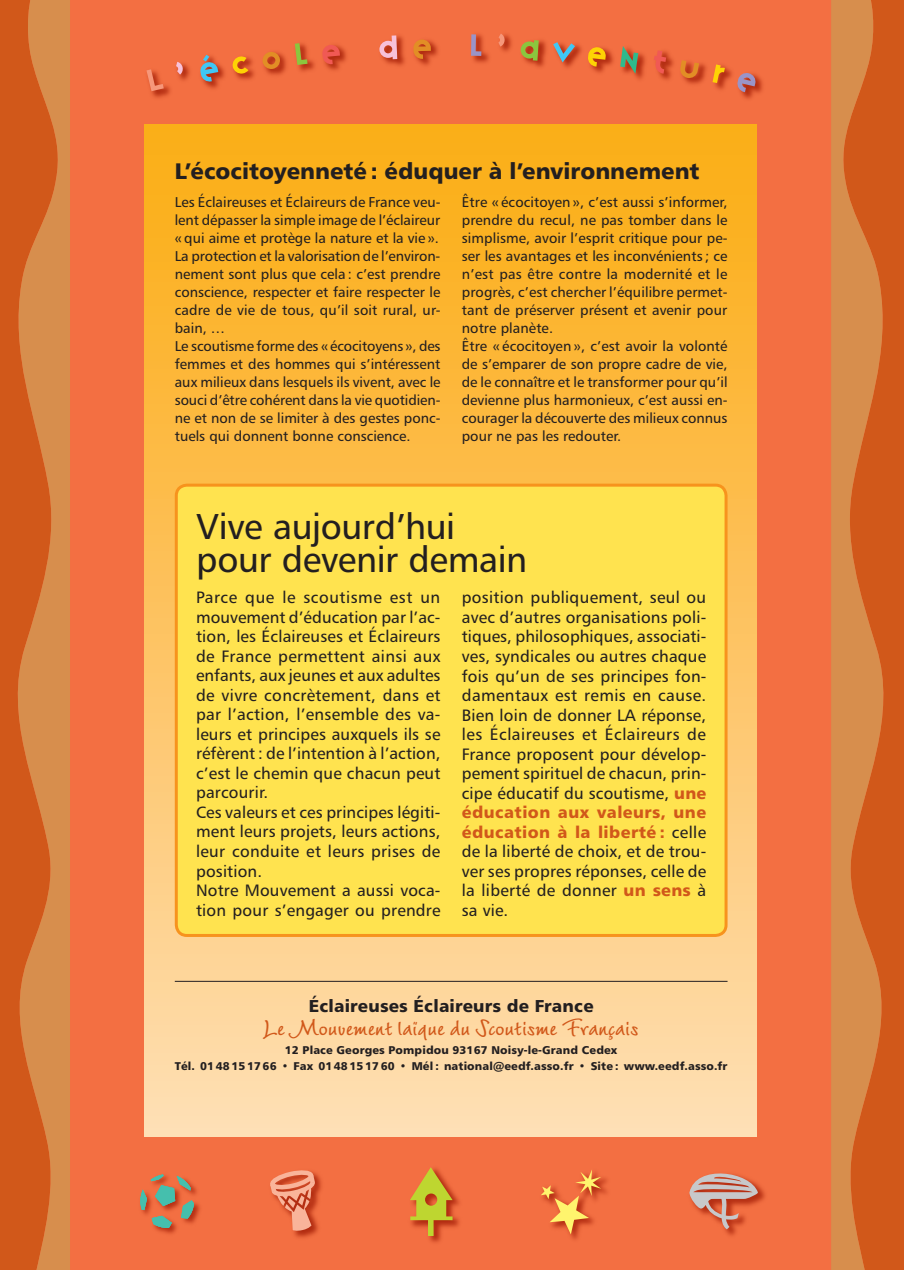
<style>
.page{position:relative;width:904px;height:1270px;background:#f36f42}
.page>*{position:absolute;margin:0;border:0;box-sizing:border-box;transform-origin:0 0}
.t1{font:36px/33px "Humanist 777 BT Roman B";letter-spacing:-.015em;color:#231f20}
.t2{font:700 27px "LT Wiesbaden Swing";color:#d1581a}
.t3{font:22.5px "Humanist 777 BT Black B";color:#231f20}
.t4{font:17.25px "Humanist 777 BT Black B";letter-spacing:.01em;color:#231f20}
.t5{font:16.5px/19.5px "Humanist 777 BT Roman B";letter-spacing:.01em;color:#231f20;text-align:justify}
.t6{font:16.5px/19.5px "Humanist 777 BT Black B";letter-spacing:.025em;color:#d1581a}
.t7{font:14.25px/18px "Humanist 777 BT Roman B";color:#231f20}
.t8{font:11.25px/15.8px "Humanist 777 BT Black B";letter-spacing:.01em;color:#231f20;text-align:center}
.s1{font-family:"Humanist 777 BT Black B";color:#d1581a}
.s2{font-family:"Humanist 777 BT Roman B";color:#231f20}
</style>
<div class="page">
<hr style="left:0;top:2px;width:4px;height:1261px;background:#d1581a">
<svg style="left:4px;top:0;width:66px;height:1270px;background:#d47333"></svg>
<div style="left:898px;top:2px;width:6px;height:1261px;background:#d1581a"></div>
<svg style="left:831px;top:0;width:67px;height:1270px;background:#d47333"></svg>
<div style="left:144px;top:124px;width:613px;height:1013px;background:linear-gradient(to bottom,#fbab11,#ffddb3)"></div>
<img style="left:151px;top:34px;width:612px;height:65px">
<svg style="left:146px;top:69px;width:18px;height:22px"></svg>
<svg style="left:176px;top:62px;width:7px;height:13px"></svg>
<svg style="left:200px;top:55px;width:18px;height:27px"></svg>
<svg style="left:232px;top:56px;width:16px;height:18px"></svg>
<svg style="left:262px;top:51px;width:19px;height:19px"></svg>
<svg style="left:295px;top:43px;width:13px;height:22px"></svg>
<svg style="left:322px;top:44px;width:18px;height:21px"></svg>
<svg style="left:379px;top:35px;width:18px;height:24px"></svg>
<svg style="left:413px;top:39px;width:18px;height:20px"></svg>
<svg style="left:471px;top:34px;width:10px;height:22px"></svg>
<svg style="left:498px;top:34px;width:7px;height:13px"></svg>
<svg style="left:520px;top:40px;width:19px;height:21px"></svg>
<svg style="left:553px;top:42px;width:22px;height:20px"></svg>
<svg style="left:588px;top:47px;width:18px;height:20px"></svg>
<svg style="left:620px;top:46px;width:18px;height:28px"></svg>
<svg style="left:654px;top:50px;width:12px;height:24px"></svg>
<svg style="left:680px;top:60px;width:19px;height:19px"></svg>
<svg style="left:713px;top:64px;width:12px;height:19px"></svg>
<svg style="left:737px;top:72px;width:19px;height:20px"></svg>
<img style="left:570px;top:1178px;width:37px;height:61px">
<svg style="left:541px;top:1170px;width:60px;height:64px"></svg>
<img style="left:156px;top:1187px;width:44px;height:47px">
<svg style="left:140px;top:1174px;width:55px;height:55px"></svg>
<img style="left:429px;top:1192px;width:30px;height:51px">
<svg style="left:410px;top:1167px;width:43px;height:69px"></svg>
<img style="left:724px;top:1185px;width:41px;height:51px">
<svg style="left:689px;top:1173px;width:69px;height:56px"></svg>
<img style="left:294px;top:1175px;width:28px;height:63px">
<svg style="left:270px;top:1170px;width:48px;height:61px"></svg>
<hr style="left:175px;top:981px;width:553px;height:1px;background:#231f20">
<div style="left:176px;top:485px;width:550px;height:450px;background:#ffe34f;border-radius:11px"></div>
<div style="left:175px;top:484px;width:553px;height:453px;border:3px solid #f7931d;border-radius:11px"></div>
<svg style="left:0;top:0;width:6px;height:2px"></svg>
<svg style="left:0;top:1263px;width:6px;height:7px"></svg>
<svg style="left:897px;top:0;width:7px;height:2px"></svg>
<svg style="left:897px;top:1263px;width:7px;height:7px"></svg>
<h3 class="t3" style="left:175px;top:157px;width:526px">L’écocitoyenneté : éduquer à l’environnement</h3>
<p class="t7" style="left:175px;top:193px;width:267px">Les Éclaireuses et Éclaireurs de France veu&shy;lent dépasser la simple image de l’éclaireur « qui aime et protège la nature et la vie ».<br>La protection et la valorisation de l’environ&shy;nement sont plus que cela : c’est prendre conscience, respecter et faire respecter le cadre de vie de tous, qu’il soit rural, ur&shy;bain, …<br>Le scoutisme forme des « écocitoyens », des femmes et des hommes qui s’intéressent aux milieux dans lesquels ils vivent, avec le souci d’être cohérent dans la vie quotidien&shy;ne et non de se limiter à des gestes ponc&shy;tuels qui donnent bonne conscience.</p>
<p class="t7" style="left:462px;top:193px;width:267px">Être « écocitoyen », c’est aussi s’informer, prendre du recul, ne pas tomber dans le simplisme, avoir l’esprit critique pour pe&shy;ser les avantages et les inconvénients ; ce n’est pas être contre la modernité et le progrès, c’est chercher l’équilibre permet&shy;tant de préserver présent et avenir pour notre planète.<br>Être « écocitoyen », c’est avoir la volonté de s’emparer de son propre cadre de vie, de le connaître et le transformer pour qu’il devienne plus harmonieux, c’est aussi en&shy;courager la découverte des milieux connus pour ne pas les redouter.</p>
<h1 class="t1" style="left:196px;top:510px;width:333px">Vive aujourd’hui pour devenir demain</h1>
<p class="t5" style="left:196px;top:588px;width:246px;text-align:left">Parce que le scoutisme est un mouvement d’éducation par l’ac&shy;tion, les Éclaireuses et Éclaireurs de France permettent ainsi aux enfants, aux jeunes et aux adultes de vivre concrètement, dans et par l’action, l’ensemble des va&shy;leurs et principes auxquels ils se réfèrent : de l’intention à l’action, c’est le chemin que chacun peut parcourir.<br>Ces valeurs et ces principes légiti&shy;ment leurs projets, leurs actions, leur conduite et leurs prises de position.<br>Notre Mouvement a aussi voca&shy;tion pour s’engager ou prendre</p>
<p class="t5" style="left:462px;top:588px;width:246px">position publiquement, seul ou avec d’autres organisations poli&shy;tiques, philosophiques, associati&shy;ves, syndicales ou autres chaque fois qu’un de ses principes fon&shy;damentaux est remis en cause.<br>Bien loin de donner LA réponse, les Éclaireuses et Éclaireurs de France proposent pour dévelop&shy;pement spirituel de chacun, prin&shy;cipe éducatif du scoutisme, <span class="s1">une</span></p>
<p class="t6" style="left:462px;top:802px;width:246px">éducation aux valeurs, une éducation à la liberté : <span class="s2">celle</span></p>
<p class="t5" style="left:462px;top:841px;width:246px">de la liberté de choix, et de trou&shy;ver ses propres réponses, celle de la liberté de donner <span class="s1">un sens</span> à sa vie.</p>
<p class="t4" style="left:309px;top:995px;width:286px">Éclaireuses Éclaireurs de France</p>
<h2 class="t2" style="left:264px;top:1009px;width:376px">Le Mouvement laïque du Scoutisme Français</h2>
<p class="t8" style="left:175px;top:1042px;width:554px">12 Place Georges Pompidou 93167 Noisy-le-Grand Cedex<br>Tél. 0148151766 • Fax 0148151760 • Mél : national@eedf.asso.fr • Site : www.eedf.asso.fr</p>
</div>
